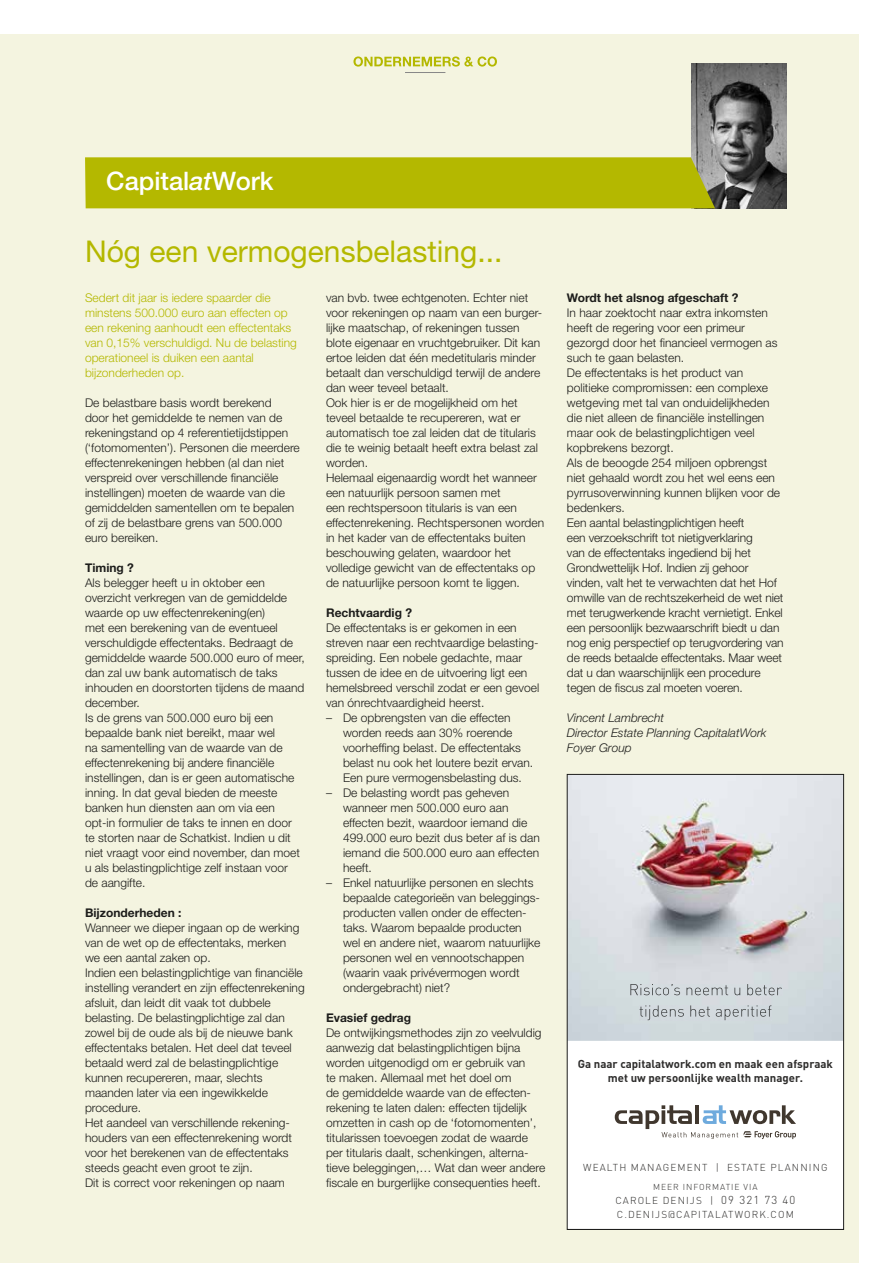
<style>
.page{position:relative;width:893px;height:1263px;background:#fff}
.page>*{position:absolute;margin:0;border:0;box-sizing:border-box;transform-origin:0 0}
.t1{font:30px "Helvetica Neue";color:#b4b800}
.t2{font:500 25.5px "Helvetica Neue";color:#fff}
.t3{font:300 12px/15px "Helvetica Neue";color:#1d1d1b}
.t4{font:300 12px/15px "Helvetica Neue";color:#b4b800}
.t5{font:700 12px "Helvetica Neue";color:#1d1d1b}
.t6{font:italic 300 12px/15px "Helvetica Neue";color:#1d1d1b}
.t7{font:700 11.4px/14.5px "DIN Pro";color:#2e2d2c;text-align:center}
.t8{font:300 10.05px/14.2px "DIN Pro";letter-spacing:.11em;color:#2e2d2c}
.t9{font:300 8.55px "DIN Pro";letter-spacing:.11em;color:#2e2d2c}
.s1{font-style:italic}
.s2{font-size:11.4px}
</style>
<div class="page">
<div style="left:0;top:34px;width:859px;height:1229px;background:#f4f4e0"></div>
<svg style="left:353px;top:56px;width:144px;height:11px"></svg>
<hr style="left:405px;top:72px;width:40px;height:1px;background:#878787">
<img style="left:691px;top:64px;width:96px;height:144px">
<div style="left:85px;top:157px;width:630px;height:51px;background:#b4b800"></div>
<svg style="left:569px;top:776px;width:273px;height:452px;background:#e1e0e2"></svg>
<div style="left:567px;top:774px;width:277px;height:456px;border:1px solid #1d1d1b"></div>
<h2 class="t2" style="left:106px;top:166px;width:169px">Capital<span class="s1">at</span>Work</h2>
<h1 class="t1" style="left:85px;top:233px;width:419px">Nóg een vermogensbelasting...</h1>
<p class="t4" style="left:85px;top:290px;width:213px">Sedert dit jaar is iedere spaarder die minstens 500.000 euro aan effecten op een rekening aanhoudt een effectentaks van 0,15% verschuldigd. Nu de belasting operationeel is duiken een aantal bijzonderheden op.</p>
<p class="t3" style="left:85px;top:395px;width:216px">De belastbare basis wordt berekend<br>door het gemiddelde te nemen van de rekeningstand op 4 referentietijdstippen (‘fotomomenten’). Personen die meerdere effectenrekeningen hebben (al dan niet verspreid over verschillende financiële instellingen) moeten de waarde van die gemiddelden samentellen om te bepalen of zij de belastbare grens van 500.000 euro bereiken.</p>
<p class="t5" style="left:85px;top:561px;width:50px">Timing ?</p>
<p class="t3" style="left:85px;top:575px;width:221px">Als belegger heeft u in oktober een overzicht verkregen van de gemiddelde waarde op uw effectenrekening(en)<br>met een berekening van de eventueel verschuldigde effectentaks. Bedraagt de gemiddelde waarde 500.000 euro of meer, dan zal uw bank automatisch de taks inhouden en doorstorten tijdens de maand december.<br>Is de grens van 500.000 euro bij een bepaalde bank niet bereikt, maar wel<br>na samentelling van de waarde van de effectenrekening bij andere financiële instellingen, dan is er geen automatische inning. In dat geval bieden de meeste banken hun diensten aan om via een opt-in formulier de taks te innen en door te storten naar de Schatkist. Indien u dit niet vraagt voor eind november, dan moet u als belastingplichtige zelf instaan voor<br>de aangifte.</p>
<p class="t5" style="left:85px;top:906px;width:98px">Bijzonderheden :</p>
<p class="t3" style="left:85px;top:920px;width:221px">Wanneer we dieper ingaan op de werking van de wet op de effectentaks, merken<br>we een aantal zaken op.<br>Indien een belastingplichtige van financiële instelling verandert en zijn effectenrekening afsluit, dan leidt dit vaak tot dubbele belasting. De belastingplichtige zal dan zowel bij de oude als bij de nieuwe bank effectentaks betalen. Het deel dat teveel betaald werd zal de belastingplichtige kunnen recupereren, maar, slechts maanden later via een ingewikkelde procedure.<br>Het aandeel van verschillende rekening&shy;houders van een effectenrekening wordt voor het berekenen van de effectentaks steeds geacht even groot te zijn.<br>Dit is correct voor rekeningen op naam</p>
<p class="t3" style="left:326px;top:290px;width:220px">van bvb. twee echtgenoten. Echter niet voor rekeningen op naam van een burger&shy;lijke maatschap, of rekeningen tussen blote eigenaar en vruchtgebruiker. Dit kan ertoe leiden dat één medetitularis minder betaalt dan verschuldigd terwijl de andere dan weer teveel betaalt.<br>Ook hier is er de mogelijkheid om het teveel betaalde te recupereren, wat er automatisch toe zal leiden dat de titularis die te weinig betaalt heeft extra belast zal worden.<br>Helemaal eigenaardig wordt het wanneer een natuurlijk persoon samen met<br>een rechtspersoon titularis is van een effectenrekening. Rechtspersonen worden in het kader van de effectentaks buiten beschouwing gelaten, waardoor het volledige gewicht van de effectentaks op de natuurlijke persoon komt te liggen.</p>
<p class="t5" style="left:326px;top:606px;width:88px">Rechtvaardig ?</p>
<p class="t3" style="left:326px;top:620px;width:215px">De effectentaks is er gekomen in een streven naar een rechtvaardige belasting&shy;spreiding. Een nobele gedachte, maar tussen de idee en de uitvoering ligt een hemelsbreed verschil zodat er een gevoel van ónrechtvaardigheid heerst.</p>
<p class="t3" style="left:343px;top:710px;width:192px;text-indent:-17px">– De opbrengsten van die effecten worden reeds aan 30% roerende voorheffing belast. De effectentaks belast nu ook het loutere bezit ervan.<br>Een pure vermogensbelasting dus.</p>
<p class="t3" style="left:343px;top:785px;width:198px;text-indent:-17px">– De belasting wordt pas geheven wanneer men 500.000 euro aan effecten bezit, waardoor iemand die<br>499.000 euro bezit dus beter af is dan iemand die 500.000 euro aan effecten heeft.</p>
<p class="t3" style="left:343px;top:875px;width:199px;text-indent:-17px">– Enkel natuurlijke personen en slechts bepaalde categorieën van beleggings&shy;producten vallen onder de effecten&shy;taks. Waarom bepaalde producten wel en andere niet, waarom natuurlijke personen wel en vennootschappen (waarin vaak privévermogen wordt ondergebracht) niet?</p>
<p class="t5" style="left:326px;top:1011px;width:87px">Evasief gedrag</p>
<p class="t3" style="left:326px;top:1025px;width:221px">De ontwijkingsmethodes zijn zo veelvuldig aanwezig dat belastingplichtigen bijna worden uitgenodigd om er gebruik van<br>te maken. Allemaal met het doel om<br>de gemiddelde waarde van de effecten&shy;rekening te laten dalen: effecten tijdelijk omzetten in cash op de ‘fotomomenten’, titularissen toevoegen zodat de waarde per titularis daalt, schenkingen, alterna&shy;tieve beleggingen,… Wat dan weer andere fiscale en burgerlijke consequenties heeft.</p>
<p class="t5" style="left:567px;top:291px;width:173px">Wordt het alsnog afgeschaft ?</p>
<p class="t3" style="left:567px;top:305px;width:218px">In haar zoektocht naar extra inkomsten heeft de regering voor een primeur gezorgd door het financieel vermogen as such te gaan belasten.<br>De effectentaks is het product van politieke compromissen: een complexe wetgeving met tal van onduidelijkheden die niet alleen de financiële instellingen maar ook de belastingplichtigen veel kopbrekens bezorgt.<br>Als de beoogde 254 miljoen opbrengst niet gehaald wordt zou het wel eens een pyrrusoverwinning kunnen blijken voor de bedenkers.<br>Een aantal belastingplichtigen heeft<br>een verzoekschrift tot nietigverklaring<br>van de effectentaks ingediend bij het Grondwettelijk Hof. Indien zij gehoor vinden, valt het te verwachten dat het Hof omwille van de rechtszekerheid de wet niet met terugwerkende kracht vernietigt. Enkel een persoonlijk bezwaarschrift biedt u dan nog enig perspectief op terugvordering van de reeds betaalde effectentaks. Maar weet dat u dan waarschijnlijk een procedure tegen de fiscus zal moeten voeren.</p>
<p class="t6" style="left:567px;top:710px;width:201px">Vincent Lambrecht<br>Director Estate Planning CapitalatWork<br>Foyer Group</p>
<p class="t7" style="left:578px;top:1056px;width:257px">Ga naar capitalatwork.com en maak een afspraak met uw persoonlijke wealth manager.</p>
<p class="t8" style="left:583px;top:1160px;width:246px">WEALTH MANAGEMENT | ESTATE PLANNING</p>
<p class="t9" style="left:653px;top:1181px;width:106px">MEER INFORMATIE VIA</p>
<p class="t8" style="left:615px;top:1193px;width:181px">CAROLE DENIJS | <span class="s2">09 321 73 40<br></span>C.DENIJS@CAPITALATWORK.COM</p>
</div>
